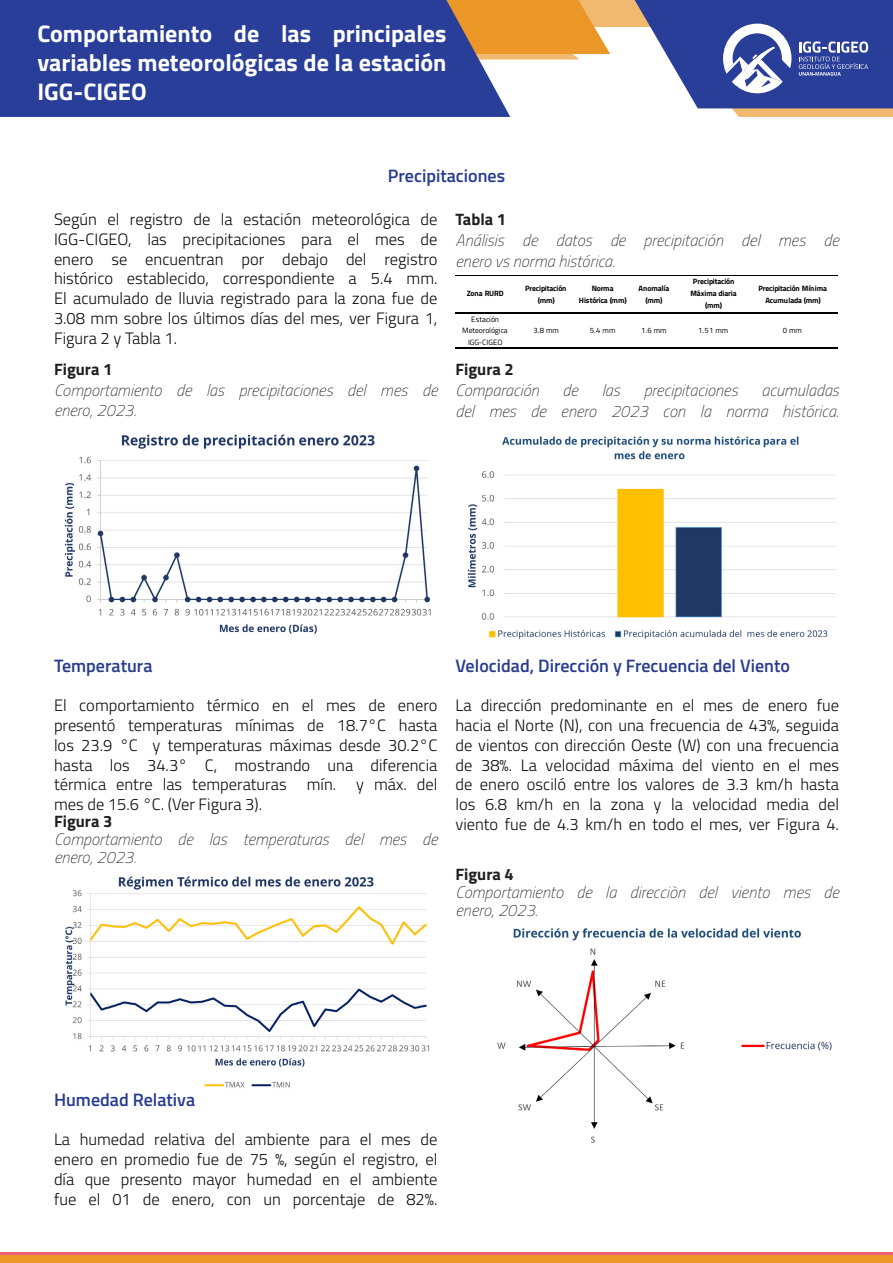
<style>
.page{position:relative;width:893px;height:1263px;background:#fff}
.page>*{position:absolute;margin:0;border:0;box-sizing:border-box;transform-origin:0 0}
.t1{font:700 24px/28.8px "Titillium";color:#fff;text-align:justify}
.t2{font:600 18px "Titillium";color:#273b8f}
.t3{font:300 16.5px/19.8px "Titillium";color:#0b090c;text-align:justify}
.t4{font:italic 100 16.5px "Titillium";color:#231f20}
.t5{font:700 16.5px "Titillium";color:#231f20}
.t6{font:700 7.65px/12.1px "Titillium";letter-spacing:-.01em;color:#000;text-align:center}
.t7{font:7.65px/11.6px "Titillium";letter-spacing:-.005em;color:#000;text-align:center}
.t8{font:700 7.65px "Titillium";letter-spacing:-.03em;color:#000}
</style>
<div class="page">
<svg style="left:0;top:1253px;width:893px;height:3px;background:#ee715c"></svg>
<hr style="left:455px;top:275px;width:383px;height:1px;background:#000">
<hr style="left:455px;top:312px;width:383px;height:2px;background:#000">
<hr style="left:455px;top:348px;width:383px;height:1px;background:#000">
<img style="left:64px;top:434px;width:367px;height:200px">
<img style="left:467px;top:436px;width:369px;height:204px">
<img style="left:65px;top:876px;width:365px;height:212px">
<img style="left:497px;top:928px;width:335px;height:215px">
<div style="left:0;top:1256px;width:893px;height:7px;background:#ea9727"></div>
<div style="left:0;top:0;width:372px;height:117px;background:#293e98"></div>
<svg style="left:372px;top:0;width:521px;height:117px"></svg>
<p class="t1" style="left:37px;top:18px;width:411px">Comportamiento de las principales variables meteorológicas de la estación IGG-CIGEO</p>
<p class="t2" style="left:388px;top:163px;width:119px">Precipitaciones</p>
<p class="t3" style="left:54px;top:208px;width:385px">Según el registro de la estación meteorológica de</p>
<p class="t3" style="left:54px;top:228px;width:385px">IGG-CIGEO, las precipitaciones para el mes de enero se encuentran por debajo del registro histórico establecido, correspondiente a 5.4 mm.</p>
<p class="t3" style="left:54px;top:288px;width:385px">El acumulado de lluvia registrado para la zona fue de 3.08 mm sobre los últimos días del mes, ver Figura 1, Figura 2 y Tabla 1.</p>
<p class="t5" style="left:54px;top:356px;width:60px">Figura 1</p>
<p class="t4" style="left:54px;top:378px;width:385px">Comportamiento de las precipitaciones del mes de</p>
<p class="t4" style="left:54px;top:399px;width:84px">enero, 2023.</p>
<p class="t5" style="left:455px;top:207px;width:52px">Tabla 1</p>
<p class="t4" style="left:455px;top:228px;width:385px">Análisis de datos de precipitación del mes de</p>
<p class="t4" style="left:455px;top:249px;width:161px">enero vs norma histórica.</p>
<p class="t8" style="left:467px;top:288px;width:38px">Zona RURD</p>
<p class="t6" style="left:525px;top:281px;width:43px">Precipitación (mm)</p>
<p class="t6" style="left:579px;top:281px;width:49px">Norma<br>Histórica (mm)</p>
<p class="t6" style="left:638px;top:281px;width:32px">Anomalía (mm)</p>
<p class="t6" style="left:690px;top:275px;width:48px">Precipitación<br>Máxima diaria (mm)</p>
<p class="t6" style="left:758px;top:281px;width:70px">Precipitación Mínima<br>Acumulada (mm)</p>
<p class="t7" style="left:462px;top:313px;width:47px">Estación<br>Meteorológica<br>IGG-CIGEO</p>
<p class="t7" style="left:533px;top:325px;width:27px">3.8 mm</p>
<p class="t7" style="left:590px;top:325px;width:27px">5.4 mm</p>
<p class="t7" style="left:641px;top:325px;width:27px">1.6 mm</p>
<p class="t7" style="left:698px;top:325px;width:32px">1.51 mm</p>
<p class="t7" style="left:783px;top:325px;width:21px">0 mm</p>
<p class="t5" style="left:455px;top:356px;width:60px">Figura 2</p>
<p class="t4" style="left:455px;top:379px;width:85px">Comparación</p>
<p class="t4" style="left:563px;top:379px;width:17px">de</p>
<p class="t4" style="left:602px;top:379px;width:20px">las</p>
<p class="t4" style="left:644px;top:379px;width:96px">precipitaciones</p>
<p class="t4" style="left:761px;top:379px;width:79px">acumuladas</p>
<p class="t4" style="left:455px;top:400px;width:385px">del mes de enero 2023 con la norma histórica.</p>
<p class="t2" style="left:54px;top:652px;width:100px">Temperatura</p>
<p class="t3" style="left:54px;top:695px;width:385px">El comportamiento térmico en el mes de enero presentó temperaturas mínimas de 18.7°C hasta los 23.9 °C y temperaturas máximas desde 30.2°C</p>
<p class="t3" style="left:54px;top:754px;width:385px">hasta los 34.3° C, mostrando una diferencia</p>
<p class="t3" style="left:54px;top:774px;width:385px">térmica entre las temperaturas mín. y máx. del</p>
<p class="t3" style="left:54px;top:794px;width:210px">mes de 15.6 °C. (Ver Figura 3).</p>
<p class="t5" style="left:54px;top:809px;width:60px">Figura 3</p>
<p class="t4" style="left:54px;top:828px;width:385px">Comportamiento de las temperaturas del mes de</p>
<p class="t4" style="left:54px;top:845px;width:84px">enero, 2023.</p>
<p class="t2" style="left:455px;top:652px;width:336px">Velocidad, Dirección y Frecuencia del Viento</p>
<p class="t3" style="left:455px;top:695px;width:385px">La dirección predominante en el mes de enero fue hacia el Norte (N), con una frecuencia de 43%, seguida de vientos con dirección Oeste (W) con una frecuencia de 38%. La velocidad máxima del viento en el mes de enero osciló entre los valores de 3.3 km/h hasta los 6.8 km/h en la zona y la velocidad media del viento fue de 4.3 km/h en todo el mes, ver Figura 4.</p>
<p class="t5" style="left:455px;top:861px;width:60px">Figura 4</p>
<p class="t4" style="left:455px;top:880px;width:385px">Comportamiento de la direcciòn del viento mes de</p>
<p class="t4" style="left:455px;top:898px;width:84px">enero, 2023.</p>
<p class="t2" style="left:54px;top:1086px;width:143px">Humedad Relativa</p>
<p class="t3" style="left:54px;top:1129px;width:385px">La humedad relativa del ambiente para el mes de enero en promedio fue de 75 %, según el registro, el día que presento mayor humedad en el ambiente fue el 01 de enero, con un porcentaje de 82%.</p>
</div>
